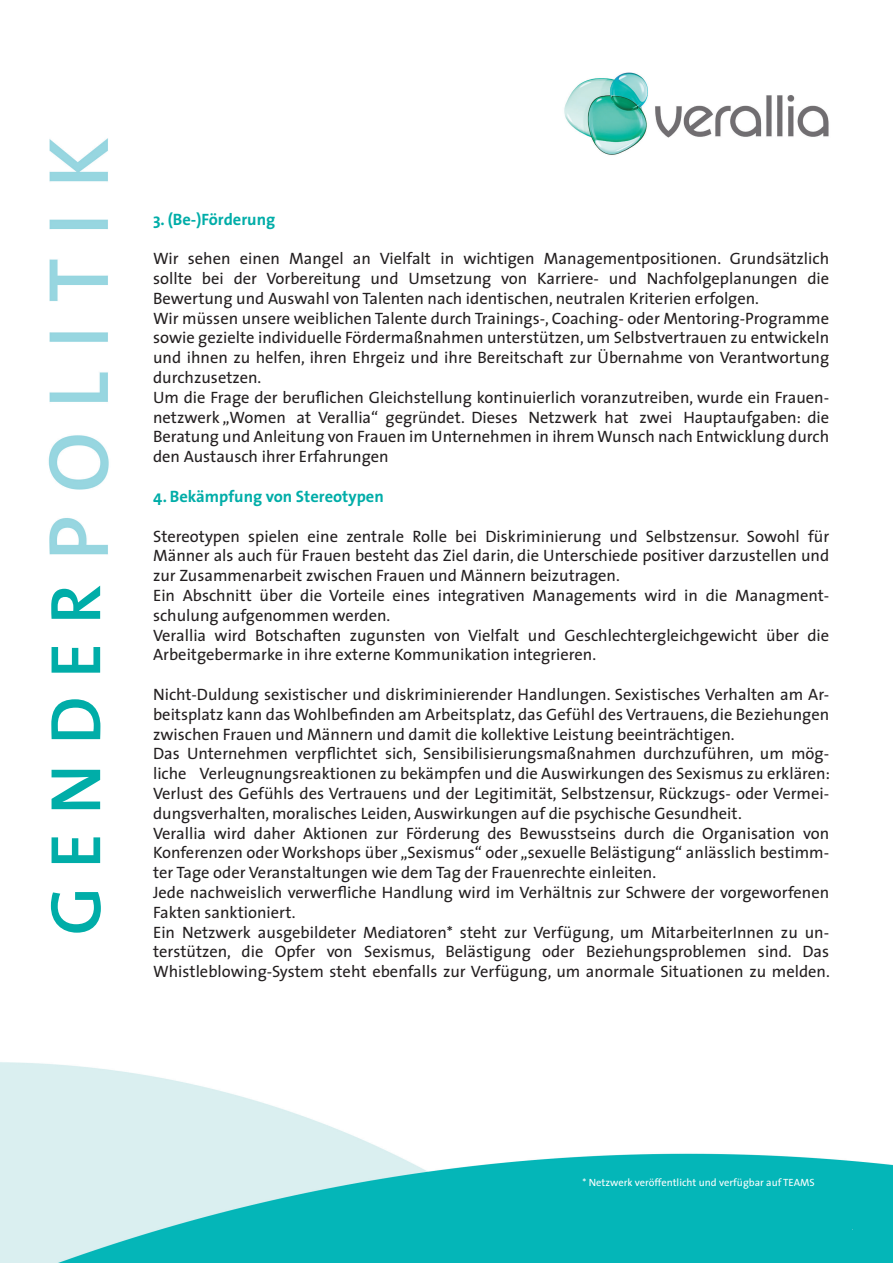
<style>
.page{position:relative;width:893px;height:1263px;background:#fff}
.page>*{position:absolute;margin:0;border:0;box-sizing:border-box;transform-origin:0 0}
.t1{font:72px "The Sans Semi Bold Caps";letter-spacing:.25em;color:#00ada8}
.t2{font:16.5px/19.8px "The Sans";color:#231f20}
.t3{font:700 16.5px "The Sans";color:#00ada8}
.t4{font:10.5px "The Sans";color:#fff}
</style>
<div class="page">
<img style="left:0;top:72px;width:893px;height:1191px">
<div style="left:26px;top:604px;width:102px;height:229px;background:#fff"></div>
<h1 class="t1" style="left:16px;top:935px;width:353px;rotate:-90deg">GENDER</h1>
<p class="t3" style="left:153px;top:205px;width:124px">3. (Be-)Förderung</p>
<p class="t2" style="left:153px;top:248px;width:678px">Wir sehen einen Mangel an Vielfalt in wichtigen Managementpositionen. Grundsätzlich sollte bei der Vorbereitung und Umsetzung von Karriere- und Nachfolgeplanungen die Bewertung und Auswahl von Talenten nach identischen, neutralen Kriterien erfolgen.<br>Wir müssen unsere weiblichen Talente durch Trainings-, Coaching- oder Mentoring-Programme sowie gezielte individuelle Fördermaßnahmen unterstützen, um Selbstvertrauen zu entwickeln und ihnen zu helfen, ihren Ehrgeiz und ihre Bereitschaft zur Übernahme von Verantwortung durchzusetzen.<br>Um die Frage der beruflichen Gleichstellung kontinuierlich voranzutreiben, wurde ein Frauen&shy;netzwerk „Women at Verallia“ gegründet. Dieses Netzwerk hat zwei Hauptaufgaben: die Beratung und Anleitung von Frauen im Unternehmen in ihrem Wunsch nach Entwicklung durch den Austausch ihrer Erfahrungen</p>
<p class="t3" style="left:153px;top:482px;width:232px">4. Bekämpfung von Stereotypen</p>
<p class="t2" style="left:153px;top:525px;width:678px">Stereotypen spielen eine zentrale Rolle bei Diskriminierung und Selbstzensur. Sowohl für Männer als auch für Frauen besteht das Ziel darin, die Unterschiede positiver darzustellen und zur Zusammenarbeit zwischen Frauen und Männern beizutragen.<br>Ein Abschnitt über die Vorteile eines integrativen Managements wird in die Managment&shy;schulung aufgenommen werden.<br>Verallia wird Botschaften zugunsten von Vielfalt und Geschlechtergleichgewicht über die Arbeitgebermarke in ihre externe Kommunikation integrieren.</p>
<p class="t2" style="left:153px;top:684px;width:678px">Nicht-Duldung sexistischer und diskriminierender Handlungen. Sexistisches Verhalten am Ar&shy;beitsplatz kann das Wohlbefinden am Arbeitsplatz, das Gefühl des Vertrauens, die Beziehungen zwischen Frauen und Männern und damit die kollektive Leistung beeinträchtigen.<br>Das Unternehmen verpflichtet sich, Sensibilisierungsmaßnahmen durchzuführen, um mög&shy;liche Verleugnungsreaktionen zu bekämpfen und die Auswirkungen des Sexismus zu erklären:<br>Verlust des Gefühls des Vertrauens und der Legitimität, Selbstzensur, Rückzugs- oder Vermei&shy;dungsverhalten, moralisches Leiden, Auswirkungen auf die psychische Gesundheit.<br>Verallia wird daher Aktionen zur Förderung des Bewusstseins durch die Organisation von Konferenzen oder Workshops über „Sexismus“ oder „sexuelle Belästigung“ anlässlich bestimm&shy;ter Tage oder Veranstaltungen wie dem Tag der Frauenrechte einleiten.<br>Jede nachweislich verwerfliche Handlung wird im Verhältnis zur Schwere der vorgeworfenen Fakten sanktioniert.<br>Ein Netzwerk ausgebildeter Mediatoren* steht zur Verfügung, um MitarbeiterInnen zu un&shy;terstützen, die Opfer von Sexismus, Belästigung oder Beziehungsproblemen sind. Das Whistleblowing-System steht ebenfalls zur Verfügung, um anormale Situationen zu melden.</p>
<p class="t4" style="left:583px;top:1173px;width:234px">* Netzwerk veröffentlicht und verfügbar auf TEAMS</p>
</div>
